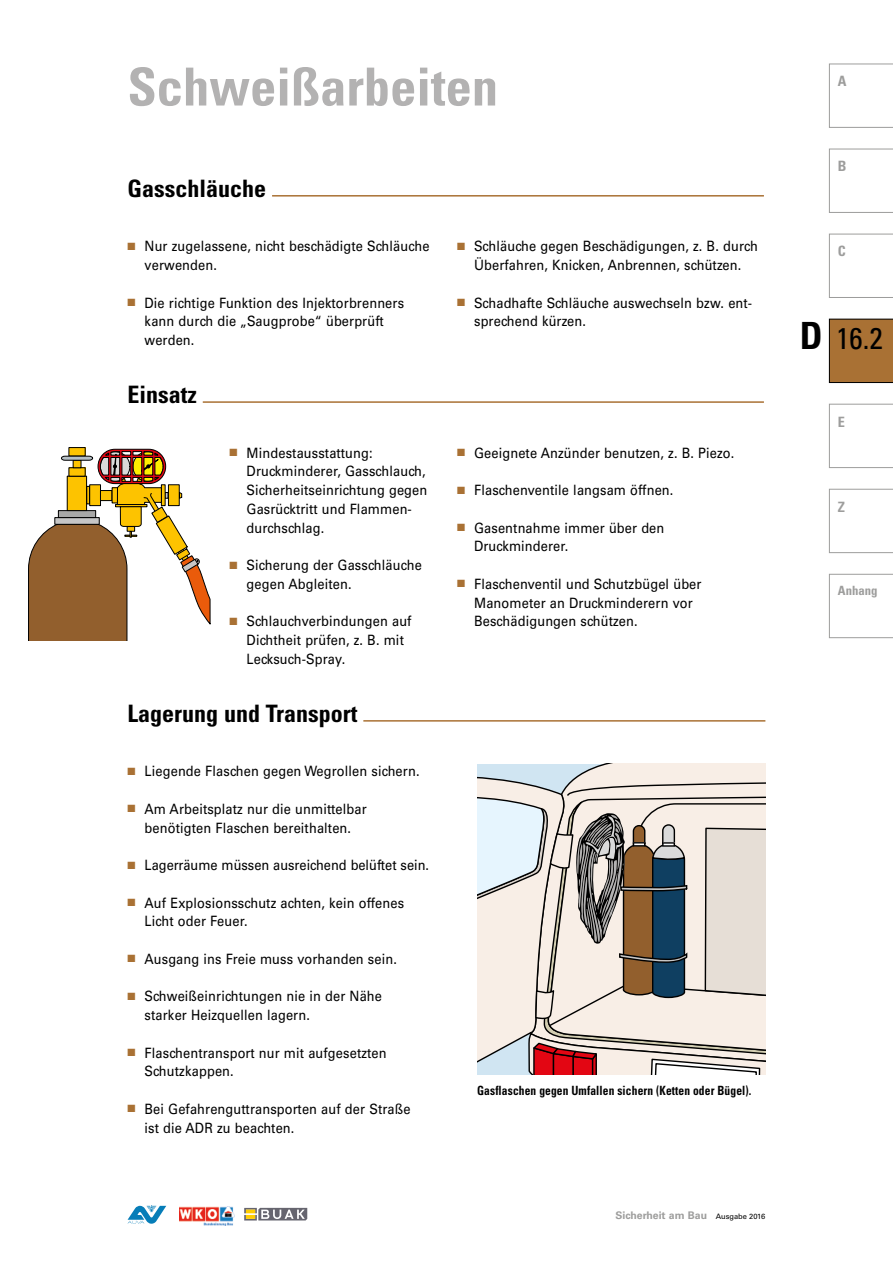
<style>
.page{position:relative;width:893px;height:1263px;background:#fff}
.page>*{position:absolute;margin:0;border:0;box-sizing:border-box;transform-origin:0 0}
.Head_groß_grau{font:700 condensed 52.5px "Univers";color:#b3b2b2}
.t1{font:condensed 30px "Univers";color:#000}
.Head_Linie{font:700 condensed 24px "Univers";color:#000}
.t2{font:14.25px/18.8px "Univers";letter-spacing:.01em;color:#000;scale:.9 1}
.t3{font:700 condensed 14.25px "Univers";color:#9d9d9c}
.t4{font:700 condensed 12.75px "Univers";letter-spacing:.01em;color:#000;scale:.9 1}
.t5{font:700 condensed 12.75px "Univers";color:#9d9d9c}
.t6{font:700 10.5px "Univers";color:#9d9d9c}
.s1{color:#a97134}
.s2{font-weight:400;font-size:7.5px;color:#000}
.s3{font-weight:700;font-size:37.5px}
</style>
<div class="page">
<svg style="left:829px;top:404px;width:64px;height:64px"></svg>
<svg style="left:829px;top:149px;width:64px;height:64px"></svg>
<svg style="left:829px;top:234px;width:64px;height:64px"></svg>
<svg style="left:829px;top:64px;width:64px;height:64px"></svg>
<div style="left:829px;top:319px;width:64px;height:64px;background:#a97134"></div>
<svg style="left:829px;top:489px;width:64px;height:64px"></svg>
<svg style="left:829px;top:574px;width:64px;height:64px"></svg>
<svg style="left:244px;top:1208px;width:63px;height:12px"></svg>
<img style="left:179px;top:1207px;width:55px;height:18px">
<svg style="left:128px;top:1205px;width:38px;height:19px"></svg>
<hr style="left:272px;top:195px;width:492px;height:2px;background:#a97134">
<hr style="left:203px;top:401px;width:561px;height:2px;background:#a97134">
<hr style="left:363px;top:720px;width:402px;height:2px;background:#a97134">
<svg style="left:28px;top:447px;width:183px;height:194px"></svg>
<svg style="left:529px;top:764px;width:236px;height:11px;background:#e9e8e5"></svg>
<svg style="left:477px;top:775px;width:288px;height:299px;background:#cac1bc"></svg>
<p class="Head_groß_grau" style="left:128px;top:55px;width:372px">Schweißarbeiten</p>
<p class="Head_Linie" style="left:128px;top:173px;width:140px">Gasschläuche</p>
<p class="t2" style="left:145px;top:237px;width:318px;text-indent:-17px"><span class="s1">■</span> Nur zugelassene, nicht beschädigte Schläuche verwenden.</p>
<p class="t2" style="left:145px;top:293px;width:290px;text-indent:-17px"><span class="s1">■</span> Die richtige Funktion des Injektorbrenners kann durch die „Saugprobe“ überprüft werden.</p>
<p class="Head_Linie" style="left:128px;top:380px;width:71px">Einsatz</p>
<p class="t2" style="left:247px;top:443px;width:202px;text-indent:-17px"><span class="s1">■</span> Mindestausstattung:<br>Druckminderer, Gasschlauch,<br>Sicherheitseinrichtung gegen<br>Gasrücktritt und Flammen&shy;durchschlag.</p>
<p class="t2" style="left:247px;top:556px;width:196px;text-indent:-17px"><span class="s1">■</span> Sicherung der Gasschläuche gegen Abgleiten.</p>
<p class="t2" style="left:247px;top:612px;width:185px;text-indent:-17px"><span class="s1">■</span> Schlauchverbindungen auf<br>Dichtheit prüfen, z. B. mit<br>Lecksuch-Spray.</p>
<p class="Head_Linie" style="left:128px;top:698px;width:231px">Lagerung und Transport</p>
<p class="t2" style="left:128px;top:762px;width:326px"><span class="s1">■</span> Liegende Flaschen gegen Wegrollen sichern.</p>
<p class="t2" style="left:128px;top:799px;width:267px;text-align:center"><span class="s1">■</span> Am Arbeitsplatz nur die unmittelbar benötigten Flaschen bereithalten.</p>
<p class="t2" style="left:128px;top:856px;width:337px"><span class="s1">■</span> Lagerräume müssen ausreichend belüftet sein.</p>
<p class="t2" style="left:145px;top:893px;width:290px;text-indent:-17px"><span class="s1">■</span> Auf Explosionsschutz achten, kein offenes<br>Licht oder Feuer.</p>
<p class="t2" style="left:128px;top:949px;width:301px"><span class="s1">■</span> Ausgang ins Freie muss vorhanden sein.</p>
<p class="t2" style="left:145px;top:987px;width:265px;text-indent:-17px"><span class="s1">■</span> Schweißeinrichtungen nie in der Nähe starker Heizquellen lagern.</p>
<p class="t2" style="left:145px;top:1043px;width:271px;text-indent:-17px"><span class="s1">■</span> Flaschentransport nur mit aufgesetzten<br>Schutzkappen.</p>
<p class="t2" style="left:145px;top:1099px;width:297px;text-indent:-17px"><span class="s1">■</span> Bei Gefahrenguttransporten auf der Straße ist die ADR zu beachten.</p>
<p class="t2" style="left:457px;top:237px;width:336px;text-align:center"><span class="s1">■</span> Schläuche gegen Beschädigungen, z. B. durch<br>Überfahren, Knicken, Anbrennen, schützen.</p>
<p class="t2" style="left:474px;top:293px;width:310px;text-indent:-17px"><span class="s1">■</span> Schadhafte Schläuche auswechseln bzw. ent&shy;sprechend kürzen.</p>
<p class="t2" style="left:457px;top:443px;width:309px"><span class="s1">■</span> Geeignete Anzünder benutzen, z. B. Piezo.</p>
<p class="t2" style="left:457px;top:481px;width:242px"><span class="s1">■</span> Flaschenventile langsam öffnen.</p>
<p class="t2" style="left:474px;top:518px;width:213px;text-indent:-17px"><span class="s1">■</span> Gasentnahme immer über den<br>Druckminderer.</p>
<p class="t2" style="left:474px;top:574px;width:254px;text-indent:-17px"><span class="s1">■</span> Flaschenventil und Schutzbügel über<br>Manometer an Druckminderern vor<br>Beschädigungen schützen.</p>
<p class="t4" style="left:477px;top:1083px;width:306px">Gasflaschen gegen Umfallen sichern (Ketten oder Bügel).</p>
<p class="t6" style="left:616px;top:1209px;width:151px">Sicherheit am Bau <span class="s2">Ausgabe 2016</span></p>
<p class="t3" style="left:838px;top:72px;width:10px">A</p>
<p class="t3" style="left:838px;top:158px;width:10px">B</p>
<p class="t3" style="left:838px;top:243px;width:9px">C</p>
<h2 class="t1" style="left:800px;top:319px;width:84px"><span class="s3">D</span> 16.2</h2>
<p class="t3" style="left:838px;top:413px;width:9px">E</p>
<p class="t3" style="left:838px;top:498px;width:9px">Z</p>
<p class="t5" style="left:838px;top:583px;width:41px">Anhang</p>
</div>
